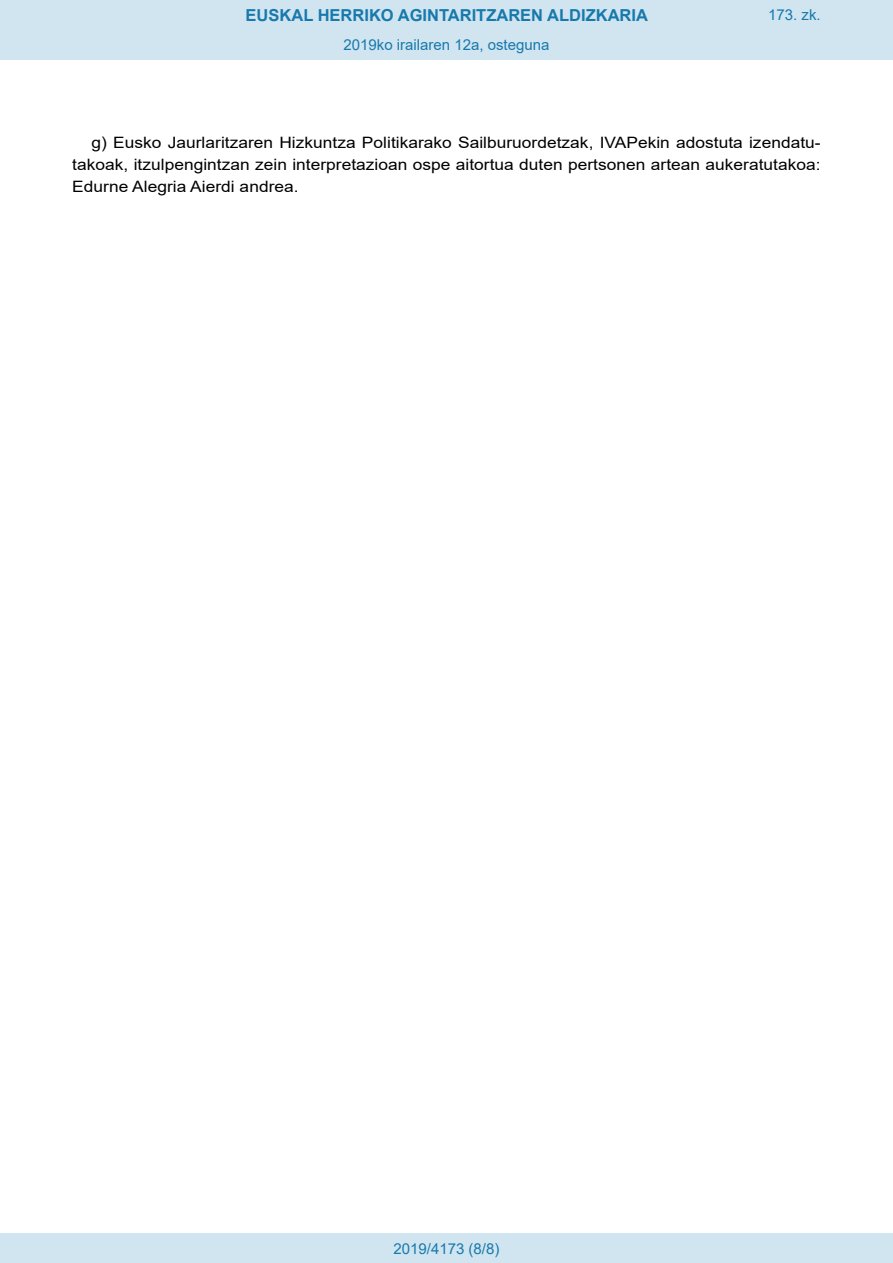
<style>
.page{position:relative;width:893px;height:1263px;background:#fff}
.page>*{position:absolute;margin:0;border:0;box-sizing:border-box;transform-origin:0 0}
.t1{font:700 16.5px "Arial";color:#1879ad}
.BOPVDetalle{font:15.6px/21.8px "Arial";color:#000;text-align:justify;scale:1.11 1}
.Paginacion_Centro{font:15px "Arial";color:#1879ad}
</style>
<div class="page">
<div style="left:0;top:0;width:893px;height:60px;background:#d0e5f0"></div>
<div style="left:0;top:1233px;width:893px;height:30px;background:#d0e5f0"></div>
<p class="t1" style="left:246px;top:3px;width:404px">EUSKAL HERRIKO AGINTARITZAREN ALDIZKARIA</p>
<p class="Paginacion_Centro" style="left:343px;top:35px;width:207px">2019ko irailaren 12a, osteguna</p>
<p class="Paginacion_Centro" style="left:768px;top:5px;width:54px">173. zk.</p>
<p class="BOPVDetalle" style="left:72px;top:132px;width:676px;text-indent:19px">g) Eusko Jaurlaritzaren Hizkuntza Politikarako Sailburuordetzak, IVAPekin adostuta izendatu&shy;takoak, itzulpengintzan zein interpretazioan ospe aitortua duten pertsonen artean aukeratutakoa:<br>Edurne Alegria Aierdi andrea.</p>
<p class="Paginacion_Centro" style="left:393px;top:1238px;width:107px">2019/4173 (8/8)</p>
</div>
